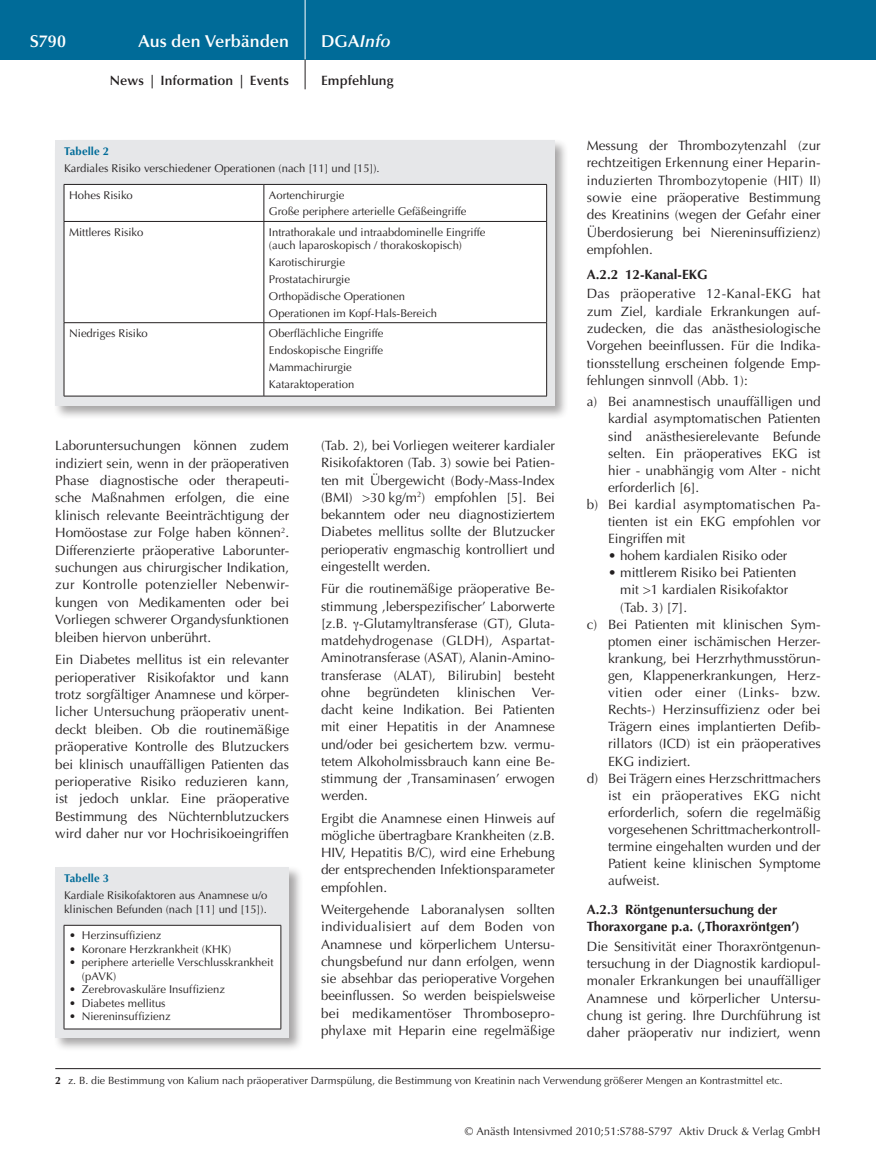
<style>
.page{position:relative;width:876px;height:1174px;background:#fff}
.page>*{position:absolute;margin:0;border:0;box-sizing:border-box;transform-origin:0 0}
.t1{font:600 17.25px "Optima";color:#fff}
.t2{font:italic 600 17.25px "Optima";color:#fff}
.t3{font:13.5px/17.2px "Optima";color:#231f20;text-align:justify}
.t4{font:13.5px "Optima";letter-spacing:.02em;color:#231f20}
.t5{font:700 13.5px/17.2px "Optima";color:#231f20}
.t6{font:600 13.5px "Optima";letter-spacing:.01em;color:#231f20}
.t7{font:11.25px/17px "Optima";color:#231f20}
.t8{font:700 11.25px "Optima";letter-spacing:.01em;color:#006b98}
.t9{font:10.5px "Optima";letter-spacing:.005em;color:#231f20}
.s1{font-style:normal}
.s2{font-weight:700}
</style>
<div class="page">
<div style="left:0;top:0;width:876px;height:60px;background:#006b98"></div>
<hr style="left:305px;top:0;width:1px;height:60px;background:#fff">
<svg style="left:305px;top:60px;width:1px;height:29px"></svg>
<div style="left:53px;top:138px;width:516px;height:282px;background:#231f20;opacity:.4"></div>
<div style="left:55px;top:140px;width:500px;height:266px;background:#e6e7e9"></div>
<div style="left:65px;top:185px;width:481px;height:211px;background:#fff"></div>
<hr style="left:64px;top:184px;width:200px;height:1px;background:#231f20">
<hr style="left:64px;top:185px;width:1px;height:36px;background:#231f20">
<hr style="left:264px;top:184px;width:283px;height:1px;background:#231f20">
<hr style="left:264px;top:185px;width:1px;height:36px;background:#231f20">
<hr style="left:546px;top:185px;width:1px;height:36px;background:#231f20">
<hr style="left:64px;top:221px;width:200px;height:1px;background:#231f20">
<hr style="left:64px;top:222px;width:1px;height:100px;background:#231f20">
<hr style="left:264px;top:221px;width:283px;height:1px;background:#231f20">
<hr style="left:264px;top:222px;width:1px;height:100px;background:#231f20">
<hr style="left:546px;top:222px;width:1px;height:100px;background:#231f20">
<hr style="left:64px;top:322px;width:200px;height:1px;background:#231f20">
<hr style="left:64px;top:323px;width:1px;height:73px;background:#231f20">
<hr style="left:264px;top:322px;width:283px;height:1px;background:#231f20">
<hr style="left:264px;top:323px;width:1px;height:73px;background:#231f20">
<hr style="left:546px;top:323px;width:1px;height:73px;background:#231f20">
<hr style="left:64px;top:396px;width:200px;height:1px;background:#231f20">
<hr style="left:264px;top:396px;width:283px;height:1px;background:#231f20">
<hr style="left:55px;top:1068px;width:766px;height:1px;background:#231f20">
<div style="left:53px;top:865px;width:251px;height:186px;background:#231f20;opacity:.4"></div>
<div style="left:55px;top:867px;width:234px;height:170px;background:#e6e7e9"></div>
<div style="left:64px;top:925px;width:217px;height:104px;background:#fff"></div>
<hr style="left:64px;top:1028px;width:217px;height:1px;background:#231f20">
<hr style="left:64px;top:925px;width:217px;height:1px;background:#231f20">
<hr style="left:64px;top:925px;width:1px;height:103px;background:#231f20">
<hr style="left:281px;top:925px;width:1px;height:103px;background:#231f20">
<p class="t1" style="left:30px;top:31px;width:38px">S790</p>
<p class="t1" style="left:138px;top:31px;width:152px">Aus den Verbänden</p>
<p class="t2" style="left:321px;top:31px;width:71px"><span class="s1">DGA</span>Info</p>
<p class="t6" style="left:110px;top:73px;width:181px">News | Information | Events</p>
<p class="t6" style="left:321px;top:73px;width:74px">Empfehlung</p>
<p class="t8" style="left:64px;top:145px;width:47px">Tabelle 2</p>
<p class="t7" style="left:64px;top:159px;width:317px">Kardiales Risiko verschiedener Operationen (nach [11] und [15]).</p>
<p class="t7" style="left:69px;top:186px;width:65px">Hohes Risiko</p>
<p class="t7" style="left:269px;top:186px;width:199px">Aortenchirurgie<br>Große periphere arterielle Gefäßeingriffe</p>
<p class="t7" style="left:69px;top:223px;width:76px">Mittleres Risiko</p>
<p class="t7" style="left:269px;top:225px;width:218px;line-height:13.5px">Intrathorakale und intraabdominelle Eingriffe (auch laparoskopisch / thorakoskopisch)</p>
<p class="t7" style="left:269px;top:254px;width:170px">Karotischirurgie<br>Prostatachirurgie<br>Orthopädische Operationen<br>Operationen im Kopf-Hals-Bereich</p>
<p class="t7" style="left:69px;top:325px;width:80px">Niedriges Risiko</p>
<p class="t7" style="left:269px;top:325px;width:116px">Oberflächliche Eingriffe<br>Endoskopische Eingriffe<br>Mammachirurgie<br>Kataraktoperation</p>
<p class="t3" style="left:55px;top:437px;width:235px">Laboruntersuchungen können zudem indiziert sein, wenn in der präoperativen Phase diagnostische oder therapeuti&shy;sche Maßnahmen erfolgen, die eine klinisch relevante Beeinträchtigung der Homöostase zur Folge haben können<sup>2</sup>.<br>Differenzierte präoperative Laborunter&shy;suchungen aus chirurgischer Indikation, zur Kontrolle potenzieller Nebenwir&shy;kungen von Medikamenten oder bei Vorliegen schwerer Organdysfunktionen bleiben hiervon unberührt.</p>
<p class="t3" style="left:55px;top:651px;width:235px">Ein Diabetes mellitus ist ein relevanter perioperativer Risikofaktor und kann trotz sorgfältiger Anamnese und körper&shy;licher Untersuchung präoperativ unent&shy;deckt bleiben. Ob die routinemäßige präoperative Kontrolle des Blutzuckers bei klinisch unauffälligen Patienten das perioperative Risiko reduzieren kann, ist jedoch unklar. Eine präoperative Bestimmung des Nüchternblutzuckers wird daher nur vor Hochrisikoeingriffen</p>
<p class="t8" style="left:64px;top:872px;width:47px">Tabelle 3</p>
<p class="t7" style="left:64px;top:888px;width:205px;line-height:13.5px">Kardiale Risikofaktoren aus Anamnese u/o klinischen Befunden (nach [11] und [15]).</p>
<p class="t7" style="left:69px;top:927px;width:94px">• Herzinsuffizienz</p>
<p class="t7" style="left:69px;top:940px;width:164px">• Koronare Herzkrankheit (KHK)</p>
<p class="t7" style="left:82px;top:956px;width:193px;line-height:13.5px;text-indent:-13px">• periphere arterielle Verschlusskrankheit (pAVK)</p>
<p class="t7" style="left:69px;top:981px;width:158px">• Zerebrovaskuläre Insuffizienz</p>
<p class="t7" style="left:69px;top:994px;width:98px">• Diabetes mellitus</p>
<p class="t7" style="left:69px;top:1008px;width:103px">• Niereninsuffizienz</p>
<p class="t3" style="left:321px;top:437px;width:235px">(Tab. 2), bei Vorliegen weiterer kardialer Risikofaktoren (Tab. 3) sowie bei Patien&shy;ten mit Übergewicht (Body-Mass-Index (BMI) &gt;30 kg/m<sup>2</sup>) empfohlen [5]. Bei bekanntem oder neu diagnostiziertem Diabetes mellitus sollte der Blutzucker perioperativ engmaschig kontrolliert und eingestellt werden.</p>
<p class="t3" style="left:321px;top:580px;width:235px">Für die routinemäßige präoperative Be&shy;stimmung ‚leberspezifischer’ Laborwerte [z.B. -Glutamyltransferase (GT), Gluta&shy;matdehydrogenase (GLDH), Aspartat-Aminotransferase (ASAT), Alanin-Amino&shy;transferase (ALAT), Bilirubin] besteht ohne</p>
<p class="t3" style="left:321px;top:684px;width:235px;text-indent:136px">klinischen Ver&shy;dacht keine Indikation. Bei Patienten mit einer Hepatitis in der Anamnese und/oder bei gesichertem bzw. vermu&shy;tetem Alkoholmissbrauch kann eine Be&shy;stimmung der ‚Transaminasen’ erwogen werden.</p>
<p class="t3" style="left:321px;top:809px;width:235px">Ergibt die Anamnese einen Hinweis auf mögliche übertragbare Krankheiten (z.B.<br>HIV, Hepatitis B/C), wird eine Erhebung der entsprechenden Infektionsparameter empfohlen.</p>
<p class="t3" style="left:321px;top:901px;width:235px">Weitergehende Laboranalysen sollten individualisiert auf dem Boden von Anamnese und körperlichem Untersu&shy;chungsbefund nur dann erfolgen, wenn sie absehbar das perioperative Vorgehen beeinflussen. So werden beispielsweise bei medikamentöser Thrombosepro&shy;phylaxe mit Heparin eine regelmäßige</p>
<p class="t3" style="left:368px;top:684px;width:74px">begründeten</p>
<p class="t3" style="left:587px;top:137px;width:235px">Messung der Thrombozytenzahl (zur rechtzeitigen Erkennung einer Heparin&shy;induzierten Thrombozytopenie (HIT) II) sowie eine präoperative Bestimmung des Kreatinins (wegen der Gefahr einer Überdosierung bei Niereninsuffizienz) empfohlen.</p>
<p class="t5" style="left:587px;top:266px;width:122px">A.2.2 12-Kanal-EKG</p>
<p class="t3" style="left:587px;top:285px;width:235px">Das präoperative 12-Kanal-EKG hat zum Ziel, kardiale Erkrankungen auf‑ zudecken, die das anästhesiologische Vorgehen beeinflussen. Für die Indika‑ tionsstellung erscheinen folgende Emp&shy;fehlungen sinnvoll (Abb. 1):</p>
<p class="t3" style="left:587px;top:393px;width:235px">a) Bei anamnestisch unauffälligen und</p>
<p class="t3" style="left:608px;top:410px;width:214px">kardial asymptomatischen Patienten</p>
<p class="t3" style="left:608px;top:427px;width:214px">sind anästhesierelevante Befunde</p>
<p class="t3" style="left:608px;top:444px;width:214px">selten. Ein präoperatives EKG ist</p>
<p class="t3" style="left:608px;top:462px;width:214px">hier - unabhängig vom Alter - nicht</p>
<p class="t3" style="left:608px;top:479px;width:93px">erforderlich [6].</p>
<p class="t4" style="left:587px;top:496px;width:234px">b) Bei kardial asymptomatischen Pa‑</p>
<p class="t3" style="left:608px;top:513px;width:214px">tienten ist ein EKG empfohlen vor</p>
<p class="t3" style="left:608px;top:530px;width:79px">Eingriffen mit</p>
<p class="t3" style="left:608px;top:547px;width:181px">• hohem kardialen Risiko oder</p>
<p class="t3" style="left:608px;top:564px;width:190px">• mittlerem Risiko bei Patienten</p>
<p class="t3" style="left:620px;top:581px;width:169px">mit &gt;1 kardialen Risikofaktor</p>
<p class="t3" style="left:620px;top:598px;width:68px">(Tab. 3) [7].</p>
<p class="t3" style="left:587px;top:615px;width:234px">c) Bei Patienten mit klinischen Sym‑</p>
<p class="t3" style="left:608px;top:633px;width:213px">ptomen einer ischämischen Herzer‑</p>
<p class="t3" style="left:608px;top:650px;width:213px">krankung, bei Herzrhythmusstörun‑</p>
<p class="t3" style="left:608px;top:667px;width:213px">gen, Klappenerkrankungen, Herz‑</p>
<p class="t4" style="left:608px;top:684px;width:214px">vitien oder einer (Links- bzw.</p>
<p class="t3" style="left:608px;top:701px;width:214px">Rechts-) Herzinsuffizienz oder bei</p>
<p class="t3" style="left:608px;top:718px;width:214px">Trägern eines implantierten Defib-</p>
<p class="t3" style="left:608px;top:735px;width:214px">rillators (ICD) ist ein präoperatives</p>
<p class="t3" style="left:608px;top:752px;width:84px">EKG indiziert.</p>
<p class="t3" style="left:587px;top:769px;width:235px">d) Bei Trägern eines Herzschrittmachers</p>
<p class="t4" style="left:608px;top:787px;width:214px">ist ein präoperatives EKG nicht</p>
<p class="t3" style="left:608px;top:804px;width:214px">erforderlich, sofern die regelmäßig</p>
<p class="t3" style="left:608px;top:821px;width:214px">vorgesehenen Schrittmacherkontroll-</p>
<p class="t3" style="left:608px;top:838px;width:214px">termine eingehalten wurden und der</p>
<p class="t3" style="left:608px;top:855px;width:214px">Patient keine klinischen Symptome</p>
<p class="t3" style="left:608px;top:872px;width:53px">aufweist.</p>
<p class="t5" style="left:587px;top:901px;width:214px">A.2.3 Röntgenuntersuchung der<br>Thoraxorgane p.a. (‚Thoraxröntgen’)</p>
<p class="t3" style="left:587px;top:937px;width:235px">Die Sensitivität einer Thoraxröntgenun&shy;tersuchung in der Diagnostik kardiopul&shy;monaler Erkrankungen bei unauffälliger Anamnese und körperlicher Untersu&shy;chung ist gering. Ihre Durchführung ist daher präoperativ nur indiziert, wenn</p>
<p class="t9" style="left:55px;top:1074px;width:729px"><span class="s2">2</span> z. B. die Bestimmung von Kalium nach präoperativer Darmspülung, die Bestimmung von Kreatinin nach Verwendung größerer Mengen an Kontrastmittel etc.</p>
<p class="t7" style="left:465px;top:1123px;width:357px">© Anästh Intensivmed 2010;51:S788-S797 Aktiv Druck &amp; Verlag GmbH</p>
</div>
